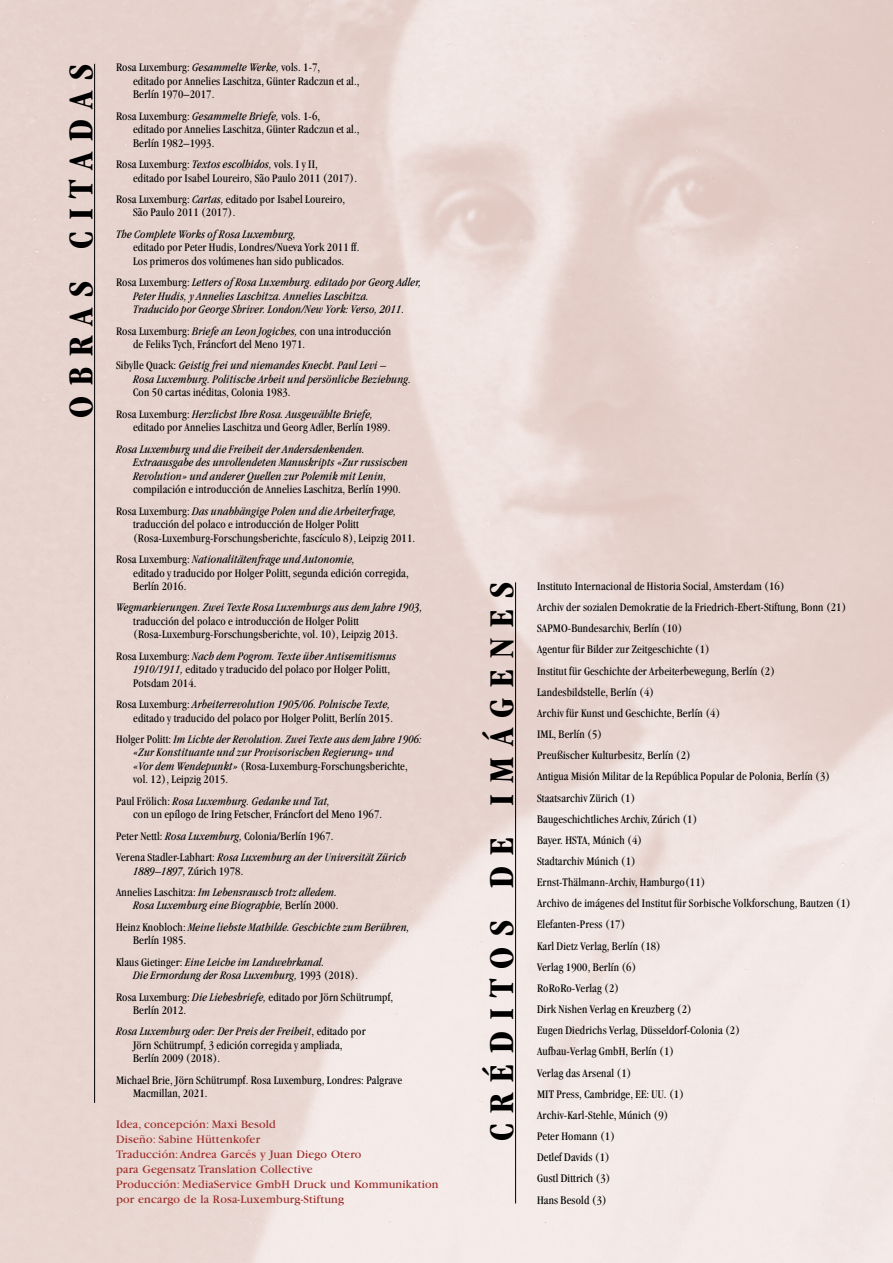
<style>
.page{position:relative;width:893px;height:1263px;background:#fff}
.page>*{position:absolute;margin:0;border:0;box-sizing:border-box;transform-origin:0 0}
.t1{font:700 condensed 36px "Garamond";letter-spacing:.3em;color:#000}
.t2{font:condensed 12px/21.1px "Garamond";letter-spacing:.015em;color:#000}
.t3{font:italic condensed 12px/13.5px "Garamond";letter-spacing:.015em;color:#000}
.t4{font:12px/15px "Garamond";letter-spacing:.015em;color:#9b2b27}
.s1{font-style:italic}
.s2{font-style:normal}
</style>
<div class="page">
<hr style="left:94px;top:64px;width:1px;height:1039px;background:#000">
<hr style="left:515px;top:582px;width:1px;height:621px;background:#000">
<h1 class="t1" style="left:61px;top:418px;width:356px;rotate:-90deg">OBRAS CITADAS</h1>
<p class="t2" style="left:133px;top:61px;width:228px;line-height:13.5px;text-indent:-17px">Rosa Luxemburg: <span class="s1">Gesammelte Werke,</span> vols. 1-7,<br>editado por Annelies Laschitza, Günter Radczun et al.,<br>Berlín 1970–2017.</p>
<p class="t2" style="left:133px;top:109px;width:228px;line-height:13.5px;text-indent:-17px">Rosa Luxemburg: <span class="s1">Gesammelte Briefe,</span> vols. 1-6,<br>editado por Annelies Laschitza, Günter Radczun et al.,<br>Berlín 1982–1993.</p>
<p class="t2" style="left:133px;top:157px;width:225px;line-height:13.5px;text-indent:-17px">Rosa Luxemburg: <span class="s1">Textos escolhidos,</span> vols. I y II,<br>editado por Isabel Loureiro, São Paulo 2011 (2017).</p>
<p class="t2" style="left:133px;top:192px;width:214px;line-height:13.5px;text-indent:-17px">Rosa Luxemburg: <span class="s1">Cartas,</span> editado por Isabel Loureiro,<br>São Paulo 2011 (2017).</p>
<p class="t3" style="left:116px;top:227px;width:181px">The Complete Works of Rosa Luxemburg,</p>
<p class="t2" style="left:133px;top:241px;width:228px;line-height:13.5px">editado por Peter Hudis, Londres/Nueva York 2011 ff.<br>Los primeros dos volúmenes han sido publicados.</p>
<p class="t3" style="left:133px;top:276px;width:290px;text-indent:-17px"><span class="s2">Rosa Luxemburg:</span> Letters of Rosa Luxemburg. editado por Georg Adler,<br>Peter Hudis, y Annelies Laschitza. Annelies Laschitza.<br>Traducido por George Shriver. London/New York: Verso, 2011.</p>
<p class="t2" style="left:133px;top:324px;width:259px;line-height:13.5px;text-indent:-17px">Rosa Luxemburg: <span class="s1">Briefe an Leon Jogiches,</span> con una introducción de Feliks Tych, Fráncfort del Meno 1971.</p>
<p class="t3" style="left:133px;top:359px;width:279px;text-indent:-17px"><span class="s2">Sibylle Quack:</span> Geistig frei und niemandes Knecht. Paul Levi –<br>Rosa Luxemburg. Politische Arbeit und persönliche Beziehung.</p>
<p class="t2" style="left:116px;top:382px;width:258px;text-indent:17px">Con 50 cartas inéditas, Colonia 1983.<br>Rosa Luxemburg: <span class="s1">Herzlichst Ihre Rosa. Ausgewählte Briefe,</span></p>
<p class="t2" style="left:133px;top:417px;width:259px">editado por Annelies Laschitza und Georg Adler, Berlín 1989.</p>
<p class="t3" style="left:133px;top:442px;width:276px;text-indent:-17px">Rosa Luxemburg und die Freiheit der Andersdenkenden.<br>Extraausgabe des unvollendeten Manuskripts «Zur russischen<br>Revolution» und anderer Quellen zur Polemik mit Lenin,</p>
<p class="t2" style="left:116px;top:479px;width:286px;text-indent:17px">compilación e introducción de Annelies Laschitza, Berlín 1990.<br>Rosa Luxemburg: <span class="s1">Das unabhängige Polen und die Arbeiterfrage,</span></p>
<p class="t2" style="left:133px;top:517px;width:284px;line-height:13.5px">traducción del polaco e introducción de Holger Politt (Rosa-Luxemburg-Forschungsberichte, fascículo 8), Leipzig 2011.</p>
<p class="t2" style="left:133px;top:552px;width:277px;line-height:13.5px;text-indent:-17px">Rosa Luxemburg: <span class="s1">Nationalitätenfrage und Autonomie,<br></span>editado y traducido por Holger Politt, segunda edición corregida,<br>Berlín 2016.</p>
<p class="t3" style="left:116px;top:601px;width:308px">Wegmarkierungen. Zwei Texte Rosa Luxemburgs aus dem Jahre 1903,</p>
<p class="t2" style="left:133px;top:614px;width:266px;line-height:13.5px">traducción del polaco e introducción de Holger Politt (Rosa-Luxemburg-Forschungsberichte, vol. 10), Leipzig 2013.</p>
<p class="t2" style="left:133px;top:649px;width:264px;line-height:13.5px;text-indent:-17px">Rosa Luxemburg: <span class="s1">Nach dem Pogrom. Texte über Antisemitismus<br>1910/1911,</span> editado y traducido del polaco por Holger Politt,<br>Potsdam 2014.</p>
<p class="t2" style="left:116px;top:697px;width:278px;line-height:13.5px;text-align:right">Rosa Luxemburg: <span class="s1">Arbeiterrevolution 1905/06. Polnische Texte, </span>editado y traducido del polaco por Holger Politt, Berlín 2015.</p>
<p class="t3" style="left:133px;top:732px;width:290px;text-indent:-17px"><span class="s2">Holger Politt:</span> Im Lichte der Revolution. Zwei Texte aus dem Jahre 1906: «Zur Konstituante und zur Provisorischen Regierung» und<br>«Vor dem Wendepunkt» <span class="s2">(Rosa-Luxemburg-Forschungsberichte, vol. 12), Leipzig 2015.</span></p>
<p class="t2" style="left:133px;top:794px;width:251px;line-height:13.5px;text-indent:-17px">Paul Frölich: <span class="s1">Rosa Luxemburg. Gedanke und Tat,<br></span>con un epílogo de Iring Fetscher, Fráncfort del Meno 1967.</p>
<p class="t2" style="left:116px;top:825px;width:292px">Peter Nettl: <span class="s1">Rosa Luxemburg,</span> Colonia/Berlín 1967.<br>Verena Stadler-Labhart: <span class="s1">Rosa Luxemburg an der Universität Zürich</span></p>
<p class="t3" style="left:116px;top:860px;width:222px;line-height:21.3px;text-indent:17px">1889–1897, <span class="s2">Zúrich 1978.<br>Annelies Laschitza:</span> Im Lebensrausch trotz alledem.</p>
<p class="t3" style="left:116px;top:895px;width:295px;line-height:21.3px;text-indent:17px">Rosa Luxemburg eine Biographie, <span class="s2">Berlín 2000.<br>Heinz Knobloch:</span> Meine liebste Mathilde. Geschichte zum Berühren,</p>
<p class="t2" style="left:116px;top:930px;width:210px;text-indent:17px">Berlín 1985.<br>Klaus Gietinger: <span class="s1">Eine Leiche im Landwehrkanal.</span></p>
<p class="t2" style="left:116px;top:964px;width:279px;text-indent:17px"><span class="s1">Die Ermordung der Rosa Luxemburg,</span> 1993 (2018).<br>Rosa Luxemburg: <span class="s1">Die Liebesbriefe,</span> editado por Jörn Schütrumpf,</p>
<p class="t3" style="left:116px;top:999px;width:251px;line-height:21.3px;text-indent:17px"><span class="s2">Berlín 2012.<br></span>Rosa Luxemburg oder: Der Preis der Freiheit<span class="s2">, editado por</span></p>
<p class="t2" style="left:133px;top:1038px;width:211px;line-height:13.5px">Jörn Schütrumpf, 3 edición corregida y ampliada,<br>Berlín 2009 (2018).</p>
<p class="t2" style="left:133px;top:1073px;width:270px;line-height:13.5px;text-indent:-17px">Michael Brie, Jörn Schütrumpf. Rosa Luxemburg, Londres: Palgrave<br>Macmillan, 2021.</p>
<p class="t4" style="left:116px;top:1117px;width:324px">Idea, concepción: Maxi Besold<br>Diseño: Sabine Hüttenkofer<br>Traducción: Andrea Garcés y Juan Diego Otero<br>para Gegensatz Translation Collective<br>Producción: MediaService GmbH Druck und Kommunikation por encargo de la Rosa-Luxemburg-Stiftung</p>
<h1 class="t1" style="left:481px;top:1141px;width:560px;rotate:-90deg">CRÉDITOS DE IMÁGENES</h1>
<p class="t2" style="left:537px;top:575px;width:315px">Instituto Internacional de Historia Social, Amsterdam (16)<br>Archiv der sozialen Demokratie de la Friedrich-Ebert-Stiftung, Bonn (21)<br>SAPMO-Bundesarchiv, Berlín (10)<br>Agentur für Bilder zur Zeitgeschichte (1)<br>Institut für Geschichte der Arbeiterbewegung, Berlín (2)<br>Landesbildstelle, Berlín (4)<br>Archiv für Kunst und Geschichte, Berlín (4)<br>IML, Berlín (5)<br>Preußischer Kulturbesitz, Berlín (2)<br>Antigua Misión Militar de la República Popular de Polonia, Berlín (3)<br>Staatsarchiv Zürich (1)<br>Baugeschichtliches Archiv, Zúrich (1)<br>Bayer. HSTA, Múnich (4)<br>Stadtarchiv Múnich (1)<br>Ernst-Thälmann-Archiv, Hamburgo(11)<br>Archivo de imágenes del Institut für Sorbische Volkforschung, Bautzen (1)<br>Elefanten-Press (17)<br>Karl Dietz Verlag, Berlín (18)<br>Verlag 1900, Berlín (6)<br>RoRoRo-Verlag (2)<br>Dirk Nishen Verlag en Kreuzberg (2)<br>Eugen Diedrichs Verlag, Düsseldorf-Colonia (2)<br>Aufbau-Verlag GmbH, Berlín (1)<br>Verlag das Arsenal (1)<br>MIT Press, Cambridge, EE: UU. (1)<br>Archiv-Karl-Stehle, Múnich (9)<br>Peter Homann (1)<br>Detlef Davids (1)<br>Gustl Dittrich (3)<br>Hans Besold (3)</p>
</div>
